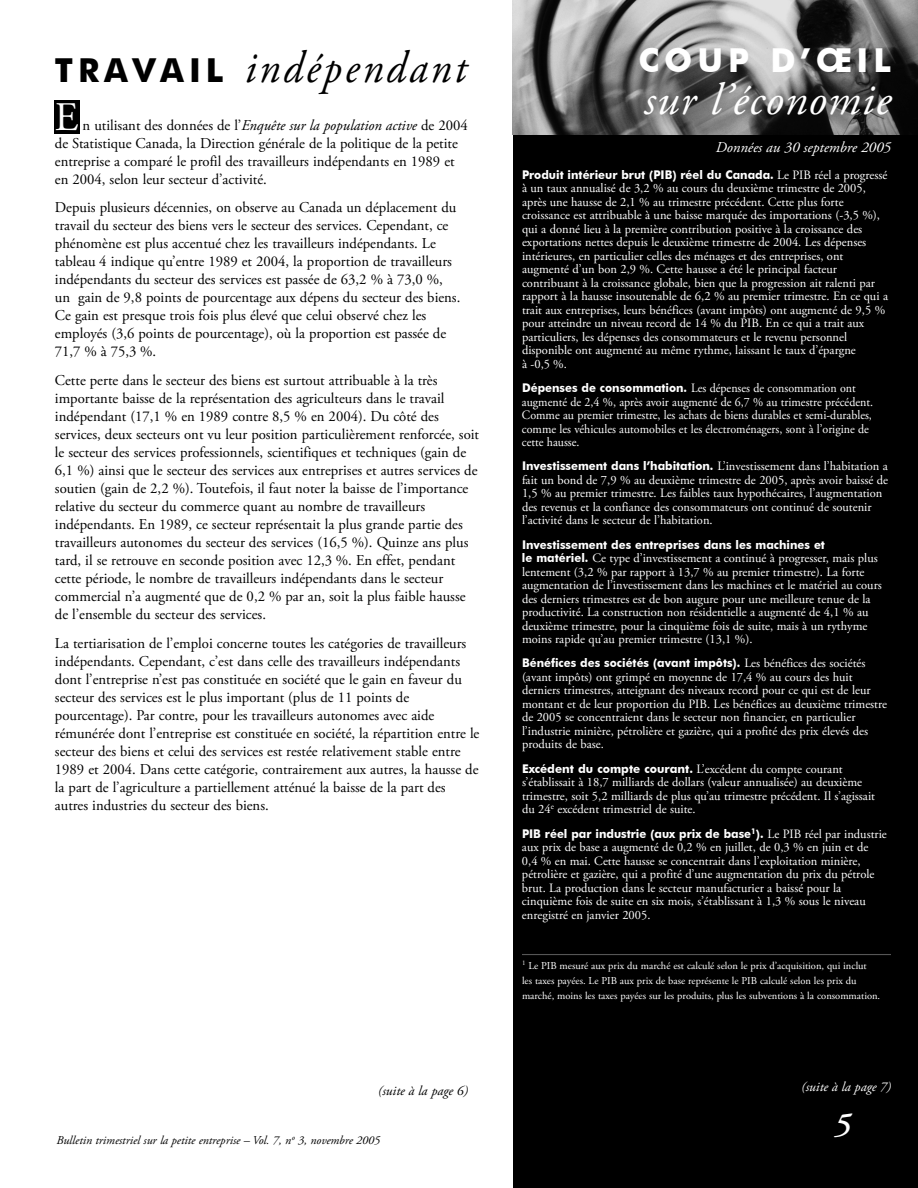
<style>
.page{position:relative;width:918px;height:1188px;background:#fff}
.page>*{position:absolute;margin:0;border:0;box-sizing:border-box;transform-origin:0 0}
.t1{font:italic 45px "Adobe Garamond Pro";letter-spacing:.07em;color:#000;scale:.93 1}
.t2{font:italic 45px "Adobe Garamond Pro";letter-spacing:.025em;color:#fff}
.t3{font:40.5px "Adobe Garamond Pro";color:#fff}
.t4{font:700 33px "Futura BT";letter-spacing:.15em;color:#fff}
.t5{font:italic 600 33px "Adobe Garamond Pro";color:#fff}
.t6{font:15px/18px "Adobe Garamond Pro";color:#000}
.t7{font:italic 15px "Adobe Garamond Pro";color:#fff}
.t8{font:italic 13.5px "Adobe Garamond Pro";color:#fff}
.t9{font:italic 13.5px "Adobe Garamond Pro";color:#000}
.t10{font:12.75px/13.5px "Adobe Garamond Pro";color:#fff}
.t11{font:12.75px/13.5px "Adobe Garamond Pro";color:#fff;scale:.94 1}
.t12{font:700 12px "Futura BT";color:#fff;scale:.95 1}
.t13{font:italic 12px "Adobe Garamond Pro";color:#000}
.t14{font:10.5px/15px "Adobe Garamond Pro";color:#fff}
.s1{font-family:"Futura BT";font-weight:700;font-style:normal;font-size:33px}
.s2{font-style:italic}
.s3{font-family:"Adobe Garamond Pro";font-weight:400;font-size:12.75px}
.s4{font-family:"Futura BT";font-weight:700;font-size:12px}
</style>
<div class="page">
<div style="left:513px;top:0;width:405px;height:1188px;background:#000"></div>
<img style="left:513px;top:0;width:405px;height:134px">
<hr style="left:522px;top:954px;width:369px;height:1px;background:#565656">
<div style="left:54px;top:100px;width:25px;height:33px;background:#000"></div>
<h1 class="t1" style="left:55px;top:40px;width:444px"><span class="s1">TRAVAIL</span> indépendant</h1>
<h2 class="t3" style="left:55px;top:92px;width:25px">E</h2>
<p class="t6" style="left:55px;top:116px;width:414px;text-indent:28px">n utilisant des données de l’<span class="s2">Enquête sur la population active</span> de 2004 de Statistique Canada, la Direction générale de la politique de la petite entreprise a comparé le profil des travailleurs indépendants en 1989 et en 2004, selon leur secteur d’activité.</p>
<p class="t6" style="left:55px;top:199px;width:407px">Depuis plusieurs décennies, on observe au Canada un déplacement du travail du secteur des biens vers le secteur des services. Cependant, ce phénomène est plus accentué chez les travailleurs indépendants. Le tableau 4 indique qu’entre 1989 et 2004, la proportion de travailleurs indépendants du secteur des services est passée de 63,2 % à 73,0 %, un gain de 9,8 points de pourcentage aux dépens du secteur des biens.<br>Ce gain est presque trois fois plus élevé que celui observé chez les employés (3,6 points de pourcentage), où la proportion est passée de 71,7 % à 75,3 %.</p>
<p class="t6" style="left:55px;top:372px;width:426px">Cette perte dans le secteur des biens est surtout attribuable à la très importante baisse de la représentation des agriculteurs dans le travail indépendant (17,1 % en 1989 contre 8,5 % en 2004). Du côté des services, deux secteurs ont vu leur position particulièrement renforcée, soit le secteur des services professionnels, scientifiques et techniques (gain de 6,1 %) ainsi que le secteur des services aux entreprises et autres services de soutien (gain de 2,2 %). Toutefois, il faut noter la baisse de l’importance relative du secteur du commerce quant au nombre de travailleurs indépendants. En 1989, ce secteur représentait la plus grande partie des travailleurs autonomes du secteur des services (16,5 %). Quinze ans plus tard, il se retrouve en seconde position avec 12,3 %. En effet, pendant cette période, le nombre de travailleurs indépendants dans le secteur commercial n’a augmenté que de 0,2 % par an, soit la plus faible hausse de l’ensemble du secteur des services.</p>
<p class="t6" style="left:55px;top:635px;width:426px">La tertiarisation de l’emploi concerne toutes les catégories de travailleurs indépendants. Cependant, c’est dans celle des travailleurs indépendants dont l’entreprise n’est pas constituée en société que le gain en faveur du secteur des services est le plus important (plus de 11 points de pourcentage). Par contre, pour les travailleurs autonomes avec aide rémunérée dont l’entreprise est constituée en société, la répartition entre le secteur des biens et celui des services est restée relativement stable entre 1989 et 2004. Dans cette catégorie, contrairement aux autres, la hausse de la part de l’agriculture a partiellement atténué la baisse de la part des autres industries du secteur des biens.</p>
<p class="t9" style="left:378px;top:1083px;width:91px">(suite à la page 6)</p>
<p class="t13" style="left:57px;top:1133px;width:325px">Bulletin trimestriel sur la petite entreprise – Vol. 7, n<sup>o</sup> 3, novembre 2005</p>
<h3 class="t4" style="left:639px;top:40px;width:254px">COUP D’ŒIL</h3>
<h1 class="t2" style="left:644px;top:73px;width:249px">sur l’économie</h1>
<p class="t7" style="left:716px;top:138px;width:177px">Données au 30 septembre 2005</p>
<p class="t12" style="left:522px;top:167px;width:386px">Produit intérieur brut (PIB) réel du Canada. <span class="s3">Le PIB réel a progressé</span></p>
<p class="t10" style="left:522px;top:182px;width:368px">à un taux annualisé de 3,2 % au cours du deuxième trimestre de 2005, après une hausse de 2,1 % au trimestre précédent. Cette plus forte croissance est attribuable à une baisse marquée des importations (-3,5 %), qui a donné lieu à la première contribution positive à la croissance des exportations nettes depuis le deuxième trimestre de 2004. Les dépenses intérieures, en particulier celles des ménages et des entreprises, ont augmenté d’un bon 2,9 %. Cette hausse a été le principal facteur contribuant à la croissance globale, bien que la progression ait ralenti par rapport à la hausse insoutenable de 6,2 % au premier trimestre. En ce qui a trait aux entreprises, leurs bénéfices (avant impôts) ont augmenté de 9,5 % pour atteindre un niveau record de 14 % du PIB. En ce qui a trait aux particuliers, les dépenses des consommateurs et le revenu personnel disponible ont augmenté au même rythme, laissant le taux d’épargne<br>à -0,5 %.</p>
<p class="t11" style="left:522px;top:382px;width:375px"><span class="s4">Dépenses de consommation.</span> Les dépenses de consommation ont augmenté de 2,4 %, après avoir augmenté de 6,7 % au trimestre précédent.<br>Comme au premier trimestre, les achats de biens durables et semi-durables, comme les véhicules automobiles et les électroménagers, sont à l’origine de cette hausse.</p>
<p class="t10" style="left:522px;top:460px;width:368px"><span class="s4">Investissement dans l’habitation.</span> L’investissement dans l’habitation a fait un bond de 7,9 % au deuxième trimestre de 2005, après avoir baissé de 1,5 % au premier trimestre. Les faibles taux hypothécaires, l’augmentation des revenus et la confiance des consommateurs ont continué de soutenir l’activité dans le secteur de l’habitation.</p>
<p class="t12" style="left:522px;top:537px;width:320px">Investissement des entreprises dans les machines et</p>
<p class="t10" style="left:522px;top:552px;width:361px"><span class="s4">le matériel.</span> Ce type d’investissement a continué à progresser, mais plus lentement (3,2 % par rapport à 13,7 % au premier trimestre). La forte augmentation de l’investissement dans les machines et le matériel au cours des derniers trimestres est de bon augure pour une meilleure tenue de la productivité. La construction non résidentielle a augmenté de 4,1 % au deuxième trimestre, pour la cinquième fois de suite, mais à un rythyme moins rapide qu’au premier trimestre (13,1 %).</p>
<p class="t12" style="left:522px;top:656px;width:363px">Bénéfices des sociétés (avant impôts). <span class="s3">Les bénéfices des sociétés</span></p>
<p class="t10" style="left:522px;top:671px;width:367px">(avant impôts) ont grimpé en moyenne de 17,4 % au cours des huit derniers trimestres, atteignant des niveaux record pour ce qui est de leur montant et de leur proportion du PIB. Les bénéfices au deuxième trimestre de 2005 se concentraient dans le secteur non financier, en particulier l’industrie minière, pétrolière et gazière, qui a profité des prix élevés des produits de base.</p>
<p class="t10" style="left:522px;top:762px;width:355px"><span class="s4">Excédent du compte courant.</span> L’excédent du compte courant s’établissait à 18,7 milliards de dollars (valeur annualisée) au deuxième trimestre, soit 5,2 milliards de plus qu’au trimestre précédent. Il s’agissait du 24<sup>e</sup> excédent trimestriel de suite.</p>
<p class="t12" style="left:522px;top:826px;width:386px">PIB réel par industrie (aux prix de base<sup>1</sup>). <span class="s3">Le PIB réel par industrie</span></p>
<p class="t10" style="left:522px;top:841px;width:354px">aux prix de base a augmenté de 0,2 % en juillet, de 0,3 % en juin et de 0,4 % en mai. Cette hausse se concentrait dans l’exploitation minière, pétrolière et gazière, qui a profité d’une augmentation du prix du pétrole brut. La production dans le secteur manufacturier a baissé pour la cinquième fois de suite en six mois, s’établissant à 1,3 % sous le niveau enregistré en janvier 2005.</p>
<p class="t14" style="left:522px;top:958px;width:360px"><sup>1</sup> Le PIB mesuré aux prix du marché est calculé selon le prix d’acquisition, qui inclut<br>les taxes payées. Le PIB aux prix de base représente le PIB calculé selon les prix du marché, moins les taxes payées sur les produits, plus les subventions à la consommation.</p>
<p class="t8" style="left:801px;top:1078px;width:91px">(suite à la page 7)</p>
<h3 class="t5" style="left:834px;top:1105px;width:18px">5</h3>
</div>
